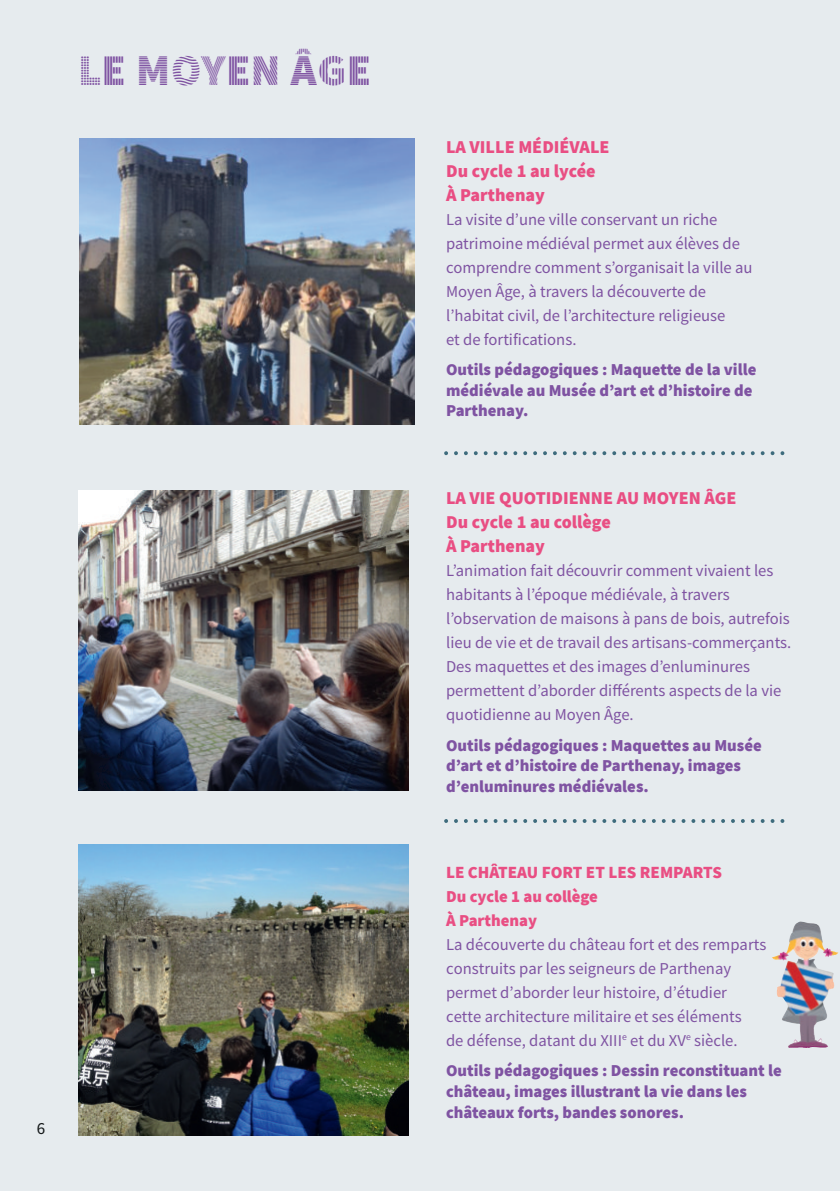
<style>
.page{position:relative;width:840px;height:1191px;background:#fff}
.page>*{position:absolute;margin:0;border:0;box-sizing:border-box;transform-origin:0 0}
.t1{font:900 44px "Source Sans Pro DISPLAYV2";letter-spacing:.01em;color:#7f53a2}
.t2{font:900 18px/24px "Source Sans Pro";color:#e94e83}
.t3{font:900 17px "Source Sans Pro";color:#e94e83}
.t4{font:17px "Source Sans Pro";color:#121617}
.t5{font:16.6px/24px "Source Sans Pro";color:#7f53a2}
.t6{font:900 16.6px/20.6px "Source Sans Pro";color:#7f53a2}
.t7{font:900 16.6px/24px "Source Sans Pro";color:#e94e83}
</style>
<div class="page">
<div style="left:0;top:0;width:839px;height:1191px;background:#e6ebee"></div>
<svg style="left:446px;top:451px;width:336px;height:4px"></svg>
<svg style="left:446px;top:819px;width:336px;height:4px"></svg>
<img style="left:79px;top:139px;width:335px;height:286px">
<img style="left:772px;top:921px;width:65px;height:127px">
<img style="left:79px;top:491px;width:329px;height:299px">
<img style="left:79px;top:844px;width:329px;height:291px">
<h1 class="t1" style="left:78px;top:52px;width:294px">LE MOYEN ÂGE</h1>
<p class="t4" style="left:37px;top:1121px;width:10px">6</p>
<p class="t2" style="left:446px;top:136px;width:165px">LA VILLE MÉDIÉVALE<br>Du cycle 1 au lycée<br>À Parthenay</p>
<p class="t5" style="left:446px;top:209px;width:308px">La visite d’une ville conservant un riche patrimoine médiéval permet aux élèves de comprendre comment s’organisait la ville au Moyen Âge, à travers la découverte de l’habitat civil, de l’architecture religieuse<br>et de fortifications.</p>
<p class="t6" style="left:446px;top:361px;width:311px">Outils pédagogiques : Maquette de la ville médiévale au Musée d’art et d’histoire de<br>Parthenay.</p>
<p class="t2" style="left:446px;top:487px;width:291px">LA VIE QUOTIDIENNE AU MOYEN ÂGE<br>Du cycle 1 au collège<br>À Parthenay</p>
<p class="t5" style="left:446px;top:560px;width:346px">L’animation fait découvrir comment vivaient les habitants à l’époque médiévale, à travers l’observation de maisons à pans de bois, autrefois lieu de vie et de travail des artisans-commerçants.<br>Des maquettes et des images d’enluminures permettent d’aborder différents aspects de la vie quotidienne au Moyen Âge.</p>
<p class="t6" style="left:446px;top:736px;width:317px">Outils pédagogiques : Maquettes au Musée d’art et d’histoire de Parthenay, images d’enluminures médiévales.</p>
<p class="t3" style="left:446px;top:865px;width:277px">LE CHÂTEAU FORT ET LES REMPARTS</p>
<p class="t7" style="left:446px;top:885px;width:153px">Du cycle 1 au collège<br>À Parthenay</p>
<p class="t5" style="left:446px;top:933px;width:321px">La découverte du château fort et des remparts construits par les seigneurs de Parthenay permet d’aborder leur histoire, d’étudier cette architecture militaire et ses éléments<br>de défense, datant du XIII<sup>e</sup> et du XV<sup>e</sup> siècle.</p>
<p class="t6" style="left:446px;top:1061px;width:337px">Outils pédagogiques : Dessin reconstituant le château, images illustrant la vie dans les châteaux forts, bandes sonores.</p>
</div>
